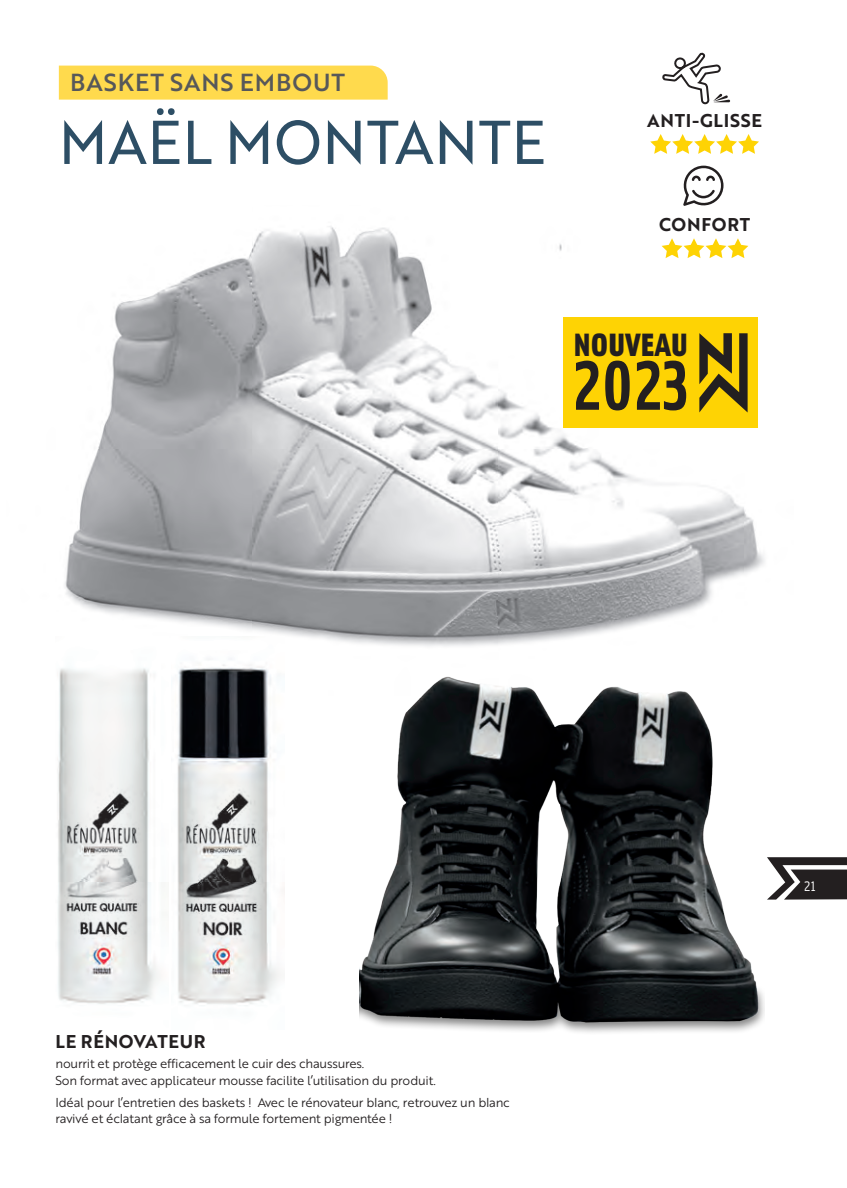
<style>
.page{position:relative;width:847px;height:1188px;background:#fff}
.page>*{position:absolute;margin:0;border:0;box-sizing:border-box;transform-origin:0 0}
.t1{font:700 70.2px "Solex OT";color:#231f20}
.t2{font:60px "Brother 1816 Regular";letter-spacing:.015em;color:#2d4e65;scale:.96 1}
.t3{font:900 32.4px "Solex OT";color:#231f20}
.t4{font:24px "Brother 1816 Medium";letter-spacing:.04em;color:#57585a}
.t5{font:18px "Brother 1816 Bold";letter-spacing:.04em;color:#231f20}
.t6{font:16px "Solex OT";color:#fff}
.t7{font:12.6px/16.2px "Brother 1816 Book";letter-spacing:-.02em;color:#231f20}
</style>
<div class="page">
<img style="left:65px;top:226px;width:700px;height:417px">
<img style="left:360px;top:621px;width:405px;height:412px">
<img style="left:172px;top:636px;width:112px;height:369px">
<img style="left:58px;top:636px;width:110px;height:368px">
<svg style="left:767px;top:857px;width:80px;height:42px"></svg>
<div style="left:59px;top:66px;width:329px;height:34px;background:#ffda4d"></div>
<svg style="left:662px;top:52px;width:69px;height:53px"></svg>
<svg style="left:650px;top:134px;width:109px;height:20px"></svg>
<svg style="left:662px;top:238px;width:86px;height:20px"></svg>
<svg style="left:683px;top:166px;width:40px;height:40px"></svg>
<div style="left:564px;top:318px;width:194px;height:110px;background:#fed304"></div>
<svg style="left:699px;top:333px;width:49px;height:79px"></svg>
<h3 class="t4" style="left:70px;top:64px;width:277px">BASKET SANS EMBOUT</h3>
<h2 class="t2" style="left:59px;top:98px;width:509px">MAËL MONTANTE</h2>
<h3 class="t5" style="left:647px;top:107px;width:116px">ANTI-GLISSE</h3>
<h3 class="t5" style="left:659px;top:211px;width:93px">CONFORT</h3>
<h3 class="t3" style="left:573px;top:322px;width:116px">NOUVEAU</h3>
<h1 class="t1" style="left:573px;top:339px;width:118px">2023</h1>
<h3 class="t5" style="left:55px;top:1028px;width:152px">LE RÉNOVATEUR</h3>
<p class="t7" style="left:55px;top:1055px;width:382px">nourrit et protège efficacement le cuir des chaussures.<br>Son format avec applicateur mousse facilite l’utilisation du produit.</p>
<p class="t7" style="left:55px;top:1093px;width:456px">Idéal pour l’entretien des baskets ! Avec le rénovateur blanc, retrouvez un blanc ravivé et éclatant grâce à sa formule fortement pigmentée !</p>
<p class="t6" style="left:804px;top:875px;width:14px">21</p>
</div>
